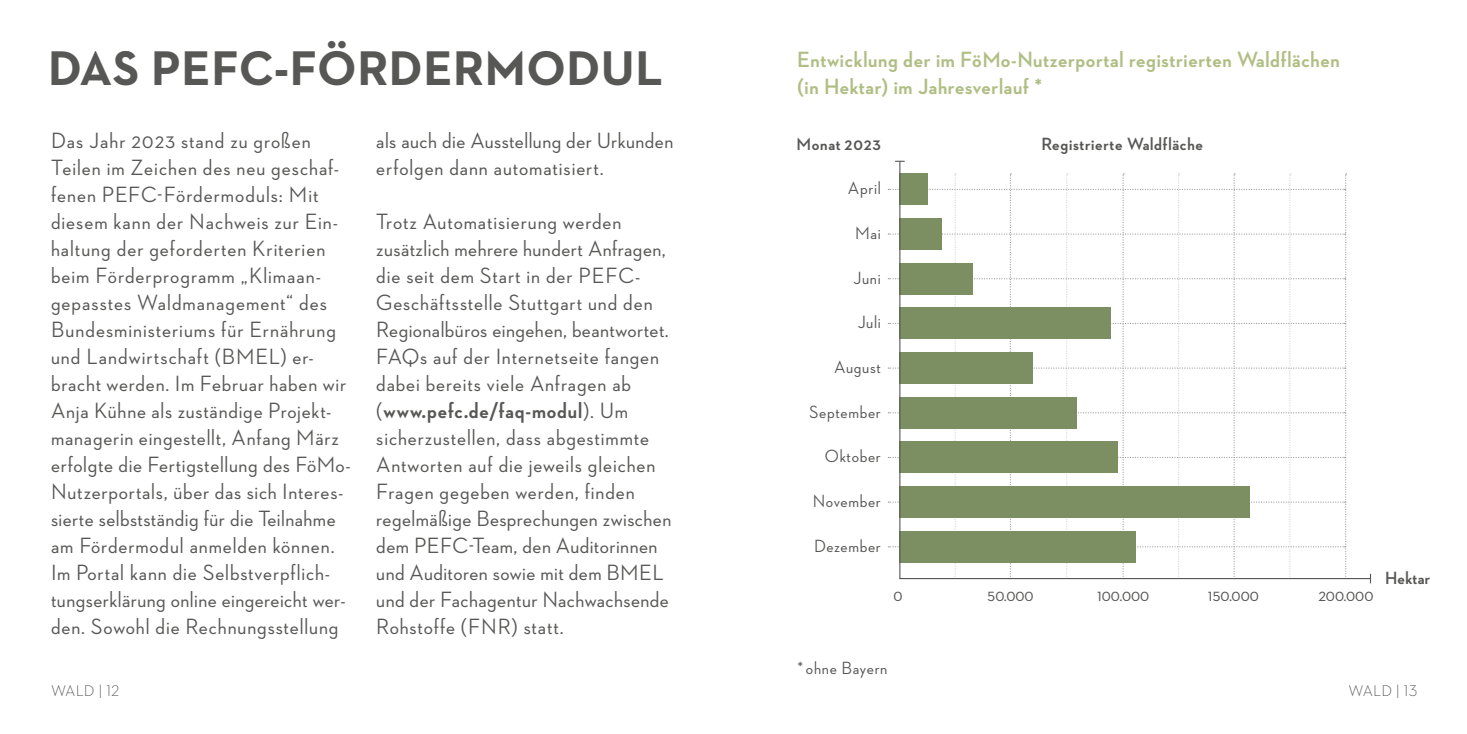
<style>
.page{position:relative;width:1467px;height:734px;background:#fff}
.page>*{position:absolute;margin:0;border:0;box-sizing:border-box;transform-origin:0 0}
.t1{font:700 49.5px "Neutraface 2 Text";letter-spacing:.01em;color:#575756}
.t2{font:500 22.5px/27px "Neutraface 2 Display";letter-spacing:.035em;color:#575756}
.t3{font:700 22.5px/27px "Neutraface 2 Display";letter-spacing:.03em;color:#afbf84}
.t4{font:500 18px "Neutraface 2 Display";letter-spacing:.035em;color:#575756}
.t5{font:700 18px "Neutraface 2 Display";letter-spacing:.04em;color:#575756}
.t6{font:300 15.75px "Neutraface 2 Text";letter-spacing:.01em;color:#575756}
.s1{font-weight:700}
</style>
<div class="page">
<hr style="left:899px;top:578px;width:471px;height:1px;background:#575756">
<svg style="left:888px;top:173px;width:459px;height:406px"></svg>
<div style="left:899px;top:173px;width:29px;height:32px;background:#7c8f63"></div>
<div style="left:899px;top:218px;width:42px;height:32px;background:#7c8f63"></div>
<div style="left:899px;top:263px;width:74px;height:31px;background:#7c8f63"></div>
<div style="left:899px;top:307px;width:212px;height:32px;background:#7c8f63"></div>
<div style="left:899px;top:352px;width:134px;height:32px;background:#7c8f63"></div>
<div style="left:899px;top:397px;width:178px;height:31px;background:#7c8f63"></div>
<div style="left:899px;top:441px;width:218px;height:32px;background:#7c8f63"></div>
<div style="left:899px;top:486px;width:351px;height:32px;background:#7c8f63"></div>
<div style="left:899px;top:530px;width:237px;height:32px;background:#7c8f63"></div>
<hr style="left:899px;top:161px;width:1px;height:417px;background:#575756">
<h1 class="t1" style="left:48px;top:36px;width:617px">DAS PEFC-FÖRDERMODUL</h1>
<p class="t2" style="left:51px;top:127px;width:301px">Das Jahr 2023 stand zu großen Teilen im Zeichen des neu geschaf&shy;fenen PEFC-Fördermoduls: Mit diesem kann der Nachweis zur Ein&shy;haltung der geforderten Kriterien beim Förderprogramm „Klimaan&shy;gepasstes Waldmanagement“ des Bundesministeriums für Ernährung und Landwirtschaft (BMEL) er&shy;bracht werden. Im Februar haben wir Anja Kühne als zuständige Projekt&shy;managerin eingestellt, Anfang März erfolgte die Fertigstellung des FöMo-Nutzerportals, über das sich Interes&shy;sierte selbstständig für die Teilnahme am Fördermodul anmelden können.<br>Im Portal kann die Selbstverpflich&shy;tungserklärung online eingereicht wer&shy;den. Sowohl die Rechnungsstellung</p>
<p class="t2" style="left:376px;top:127px;width:298px">als auch die Ausstellung der Urkunden erfolgen dann automatisiert.</p>
<p class="t2" style="left:376px;top:208px;width:296px">Trotz Automatisierung werden zusätzlich mehrere hundert Anfragen, die seit dem Start in der PEFC-Geschäftsstelle Stuttgart und den Regionalbüros eingehen, beantwortet.<br>FAQs auf der Internetseite fangen dabei bereits viele Anfragen ab (<span class="s1">www.pefc.de/faq-modul</span>). Um sicherzustellen, dass abgestimmte Antworten auf die jeweils gleichen Fragen gegeben werden, finden regelmäßige Besprechungen zwischen dem PEFC-Team, den Auditorinnen und Auditoren sowie mit dem BMEL und der Fachagentur Nachwachsende Rohstoffe (FNR) statt.</p>
<p class="t6" style="left:51px;top:680px;width:70px">WALD | 12</p>
<p class="t3" style="left:797px;top:46px;width:544px">Entwicklung der im FöMo-Nutzerportal registrierten Waldflächen (in Hektar) im Jahresverlauf *</p>
<p class="t5" style="left:796px;top:133px;width:86px">Monat 2023</p>
<p class="t4" style="left:848px;top:178px;width:34px">April</p>
<p class="t4" style="left:855px;top:223px;width:27px">Mai</p>
<p class="t4" style="left:854px;top:268px;width:29px">Juni</p>
<p class="t4" style="left:858px;top:312px;width:25px">Juli</p>
<p class="t4" style="left:834px;top:357px;width:48px">August</p>
<p class="t4" style="left:809px;top:401px;width:73px">September</p>
<p class="t4" style="left:825px;top:446px;width:57px">Oktober</p>
<p class="t4" style="left:813px;top:491px;width:69px">November</p>
<p class="t4" style="left:814px;top:535px;width:68px">Dezember</p>
<p class="t5" style="left:1041px;top:133px;width:163px">Registrierte Waldfläche</p>
<p class="t4" style="left:894px;top:585px;width:11px">0</p>
<p class="t4" style="left:988px;top:585px;width:48px">50.000</p>
<p class="t4" style="left:1097px;top:585px;width:54px">100.000</p>
<p class="t4" style="left:1208px;top:585px;width:52px">150.000</p>
<p class="t4" style="left:1318px;top:585px;width:57px">200.000</p>
<p class="t5" style="left:1385px;top:567px;width:47px">Hektar</p>
<p class="t4" style="left:797px;top:658px;width:92px">*ohne Bayern</p>
<p class="t6" style="left:1348px;top:680px;width:70px">WALD | 13</p>
</div>
